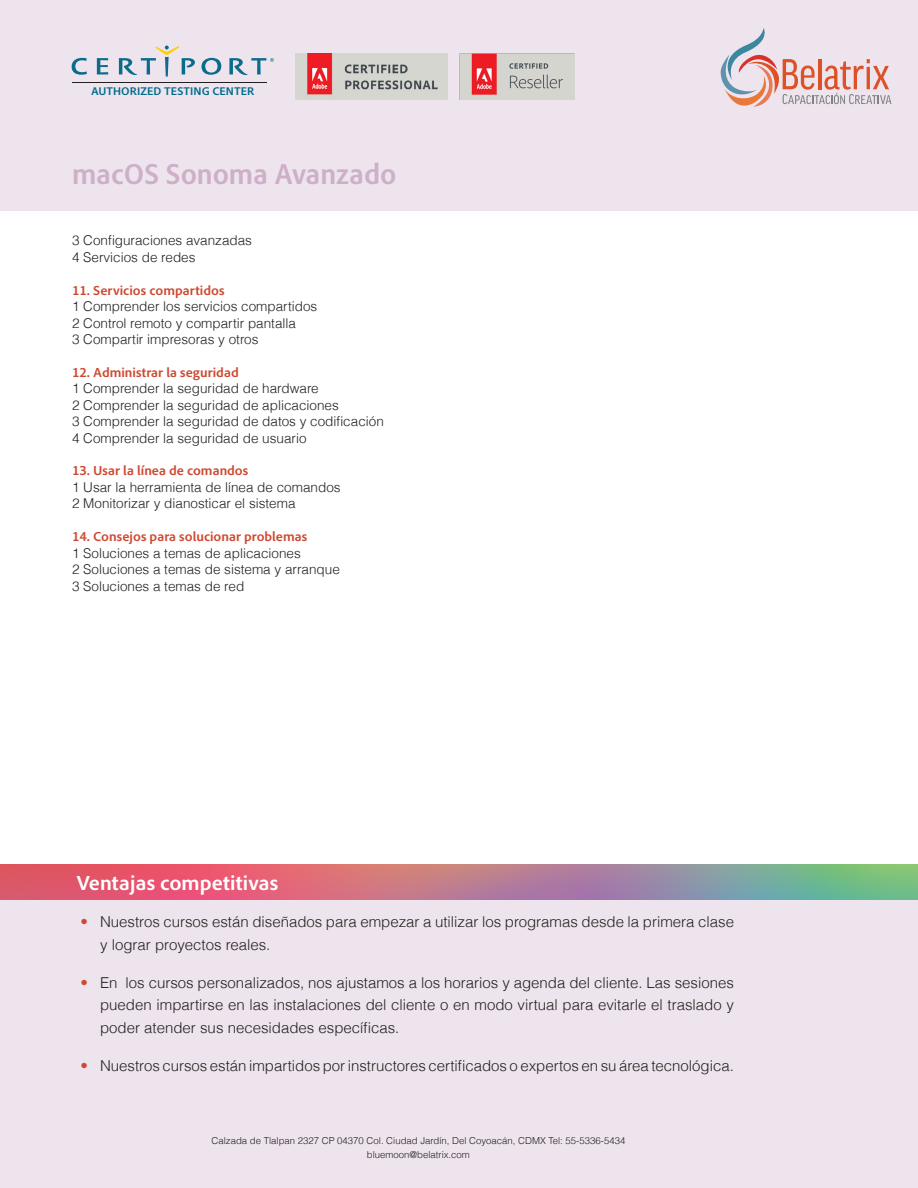
<style>
.page{position:relative;width:918px;height:1188px;background:#fff}
.page>*{position:absolute;margin:0;border:0;box-sizing:border-box;transform-origin:0 0}
.titulo-segundo{font:700 semi-condensed 30px "Adobe Clean";color:#cdb0c8}
.t1{font:700 21px "Adobe Clean";letter-spacing:.005em;color:#fff}
.t2{font:300 15px/22.8px "Helvetica";color:#231f20}
.Cuerpo_de_texto{font:300 13.5px "Helvetica";color:#231f20}
.Subtitulos_temario_ok{font:700 13.5px "Adobe Clean";color:#ce4a32}
.t3{font:700 11.55px "Adobe Clean";color:#006c8b}
.t4{font:300 9.6px/13.6px "Helvetica";color:#231f20;text-align:center}
.s1{color:#ce4a32}
</style>
<div class="page">
<div style="left:0;top:0;width:918px;height:211px;background:#eee4ed"></div>
<div style="left:0;top:865px;width:918px;height:323px;background:#eee4ed"></div>
<svg style="left:0;top:865px;width:918px;height:34px;background:#b77d87"></svg>
<svg style="left:720px;top:28px;width:171px;height:79px"></svg>
<svg style="left:72px;top:58px;width:15px;height:17px"></svg>
<svg style="left:97px;top:58px;width:11px;height:16px"></svg>
<svg style="left:202px;top:58px;width:19px;height:17px"></svg>
<svg style="left:119px;top:46px;width:76px;height:31px"></svg>
<svg style="left:229px;top:58px;width:45px;height:18px"></svg>
<hr style="left:72px;top:82px;width:194px;height:1px;background:#231f20">
<img style="left:295px;top:53px;width:152px;height:46px">
<img style="left:459px;top:53px;width:116px;height:46px">
<p class="t3" style="left:91px;top:84px;width:165px">AUTHORIZED TESTING CENTER</p>
<p class="titulo-segundo" style="left:72px;top:155px;width:326px">macOS Sonoma Avanzado</p>
<p class="Cuerpo_de_texto" style="left:72px;top:230px;width:182px">3 Configuraciones avanzadas</p>
<p class="Cuerpo_de_texto" style="left:72px;top:246px;width:125px">4 Servicios de redes</p>
<p class="Subtitulos_temario_ok" style="left:72px;top:281px;width:154px">11. Servicios compartidos</p>
<p class="Cuerpo_de_texto" style="left:72px;top:295px;width:247px">1 Comprender los servicios compartidos</p>
<p class="Cuerpo_de_texto" style="left:72px;top:312px;width:226px">2 Control remoto y compartir pantalla</p>
<p class="Cuerpo_de_texto" style="left:72px;top:328px;width:188px">3 Compartir impresoras y otros</p>
<p class="Subtitulos_temario_ok" style="left:72px;top:363px;width:168px">12. Administrar la seguridad</p>
<p class="Cuerpo_de_texto" style="left:72px;top:378px;width:248px">1 Comprender la seguridad de hardware</p>
<p class="Cuerpo_de_texto" style="left:72px;top:394px;width:268px">2 Comprender la seguridad de aplicaciones</p>
<p class="Cuerpo_de_texto" style="left:72px;top:411px;width:313px">3 Comprender la seguridad de datos y codificación</p>
<p class="Cuerpo_de_texto" style="left:72px;top:427px;width:236px">4 Comprender la seguridad de usuario</p>
<p class="Subtitulos_temario_ok" style="left:72px;top:462px;width:178px">13. Usar la línea de comandos</p>
<p class="Cuerpo_de_texto" style="left:72px;top:476px;width:270px">1 Usar la herramienta de línea de comandos</p>
<p class="Cuerpo_de_texto" style="left:72px;top:493px;width:225px">2 Monitorizar y dianosticar el sistema</p>
<p class="Subtitulos_temario_ok" style="left:72px;top:528px;width:237px">14. Consejos para solucionar problemas</p>
<p class="Cuerpo_de_texto" style="left:72px;top:542px;width:230px">1 Soluciones a temas de aplicaciones</p>
<p class="Cuerpo_de_texto" style="left:72px;top:558px;width:269px">2 Soluciones a temas de sistema y arranque</p>
<p class="Cuerpo_de_texto" style="left:72px;top:575px;width:174px">3 Soluciones a temas de red</p>
<h2 class="t1" style="left:76px;top:870px;width:203px">Ventajas competitivas</h2>
<p class="t2" style="left:100px;top:910px;width:635px;text-indent:-20px"><span class="s1">•</span> Nuestros cursos están diseñados para empezar a utilizar los programas desde la primera clase y lograr proyectos reales.</p>
<p class="t2" style="left:100px;top:970px;width:635px;text-align:justify;text-indent:-20px"><span class="s1">•</span> En los cursos personalizados, nos ajustamos a los horarios y agenda del cliente. Las sesiones pueden impartirse en las instalaciones del cliente o en modo virtual para evitarle el traslado y poder atender sus necesidades específicas.</p>
<p class="t2" style="left:81px;top:1054px;width:655px"><span class="s1">•</span> Nuestros cursos están impartidos por instructores certificados o expertos en su área tecnológica.</p>
<p class="t4" style="left:212px;top:1134px;width:415px">Calzada de Tlalpan 2327 CP 04370 Col. Ciudad Jardín, Del Coyoacán, CDMX Tel: 55-5336-5434 bluemoon@belatrix.com</p>
</div>
